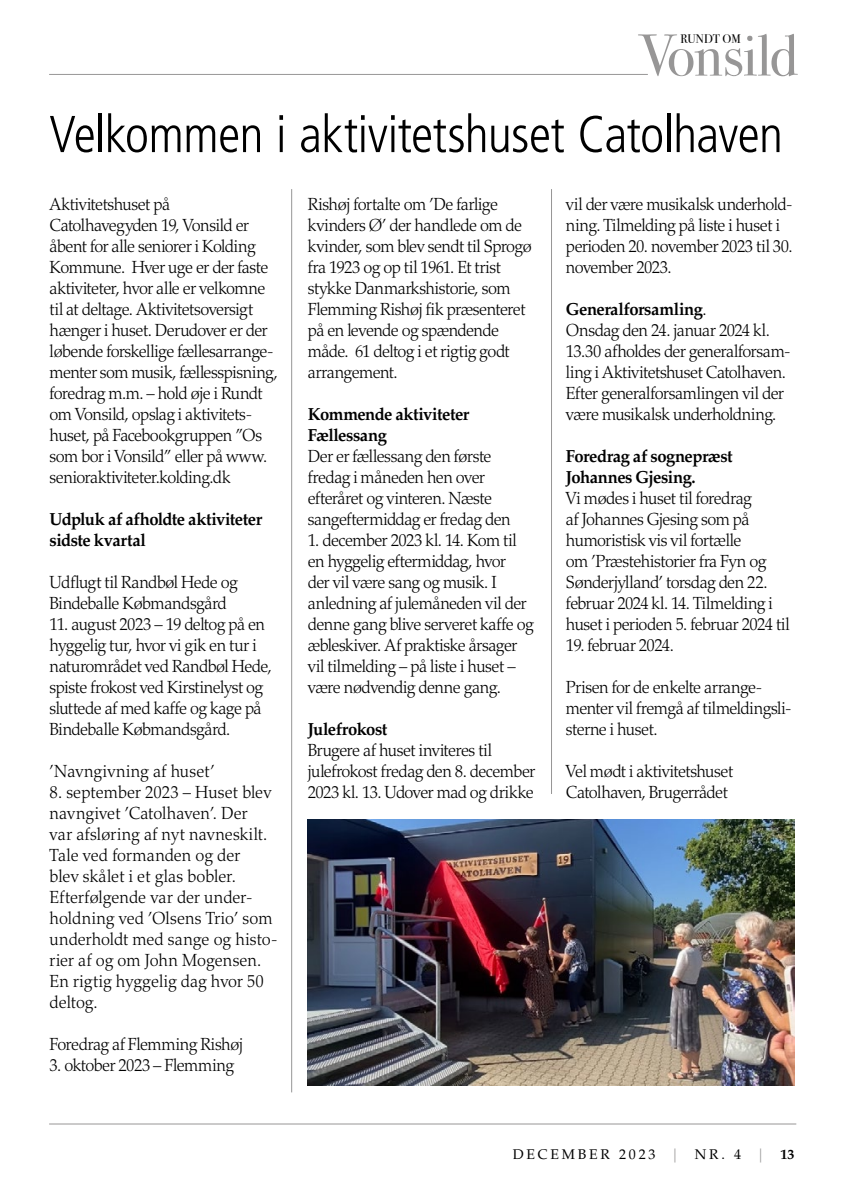
<style>
.page{position:relative;width:844px;height:1191px;background:#fff}
.page>*{position:absolute;margin:0;border:0;box-sizing:border-box;transform-origin:0 0}
.Appetizer{font:300 condensed 51.8px "Frutiger LT Std";letter-spacing:-.015em;color:#000}
.Brød{font:300 17.5px/21px "Palatino LT Std";letter-spacing:-.03em;color:#000;scale:.95 1}
.Brød-2{font:300 17.5px/21px "Palatino LT Std";letter-spacing:.005em;color:#000;scale:.95 1}
.Brød-3{font:700 17.5px/21px "Palatino LT Std";letter-spacing:-.03em;color:#000;scale:.95 1}
.Brød-4{font:300 17.5px/21px "Palatino LT Std";color:#000;scale:.95 1}
.Brød-5{font:300 17.5px "Palatino LT Std";letter-spacing:.01em;color:#000;scale:.95 1}
.t1{font:14px "Palatino LT Std";letter-spacing:.2em;color:#000}
.t2{font:12.42px "Bodoni Svty Two ITCTT";color:#000}
.s1{font-weight:300}
.s2{color:#979696}
.s3{font-weight:700}
</style>
<div class="page">
<hr style="left:49px;top:1123px;width:747px;height:1px;background:#979696">
<hr style="left:49px;top:74px;width:598px;height:1px;background:#979696">
<svg style="left:638px;top:34px;width:159px;height:42px"></svg>
<img style="left:308px;top:819px;width:486px;height:266px">
<hr style="left:291px;top:189px;width:1px;height:903px;background:#979696">
<hr style="left:551px;top:189px;width:1px;height:605px;background:#979696">
<p class="t2" style="left:680px;top:28px;width:62px">RUNDT OM</p>
<p class="Appetizer" style="left:49px;top:105px;width:735px">Velkommen i aktivitetshuset Catolhaven</p>
<p class="Brød" style="left:50px;top:194px;width:242px">Aktivitetshuset på<br>Catolhavegyden 19, Vonsild er åbent for alle seniorer i Kolding<br>Kommune. Hver uge er der faste aktiviteter, hvor alle er velkomne til at deltage. Aktivitetsoversigt hænger i huset. Derudover er der løbende forskellige fællesarrange&shy;menter som musik, fællesspisning, foredrag m.m. – hold øje i Rundt om Vonsild, opslag i aktivitets&shy;huset, på Facebookgruppen ”Os som bor i Vonsild” eller på www. senioraktiviteter.kolding.dk</p>
<p class="Brød-3" style="left:50px;top:509px;width:225px">Udpluk af afholdte aktiviteter sidste kvartal</p>
<p class="Brød" style="left:50px;top:572px;width:199px">Udflugt til Randbøl Hede og<br>Bindeballe Købmandsgård</p>
<p class="Brød" style="left:50px;top:614px;width:235px">11. august 2023 – 19 deltog på en hyggelig tur, hvor vi gik en tur i naturområdet ved Randbøl Hede, spiste frokost ved Kirstinelyst og sluttede af med kaffe og kage på<br>Bindeballe Købmandsgård.</p>
<p class="Brød-5" style="left:50px;top:761px;width:175px">’Navngivning af huset’</p>
<p class="Brød-2" style="left:50px;top:782px;width:242px">8. september 2023 – Huset blev navngivet ’Catolhaven’. Der<br>var afsløring af nyt navneskilt.<br>Tale ved formanden og der<br>blev skålet i et glas bobler.<br>Efterfølgende var der under&shy;holdning ved ’Olsens Trio’ som underholdt med sange og histo&shy;rier af og om John Mogensen.</p>
<p class="Brød-4" style="left:50px;top:971px;width:227px">En rigtig hyggelig dag hvor 50 deltog.</p>
<p class="Brød" style="left:50px;top:1034px;width:205px">Foredrag af Flemming Rishøj</p>
<p class="Brød" style="left:50px;top:1055px;width:195px">3. oktober 2023 – Flemming</p>
<p class="Brød" style="left:308px;top:194px;width:237px">Rishøj fortalte om ’De farlige kvinders Ø’ der handlede om de kvinder, som blev sendt til Sprogø fra 1923 og op til 1961. Et trist stykke Danmarkshistorie, som<br>Flemming Rishøj fik præsenteret på en levende og spændende måde. 61 deltog i et rigtig godt arrangement.</p>
<p class="Brød-3" style="left:308px;top:404px;width:171px">Kommende aktiviteter</p>
<p class="Brød-3" style="left:308px;top:425px;width:85px">Fællessang</p>
<p class="Brød" style="left:308px;top:446px;width:215px">Der er fællessang den første fredag i måneden hen over efteråret og vinteren. Næste sangeftermiddag er fredag den</p>
<p class="Brød" style="left:308px;top:530px;width:239px">1. december 2023 kl. 14. Kom til en hyggelig eftermiddag, hvor<br>der vil være sang og musik. I anledning af julemåneden vil der denne gang blive serveret kaffe og æbleskiver. Af praktiske årsager vil tilmelding – på liste i huset – være nødvendig denne gang.</p>
<p class="Brød-3" style="left:308px;top:719px;width:85px">Julefrokost</p>
<p class="Brød" style="left:308px;top:740px;width:241px">Brugere af huset inviteres til julefrokost fredag den 8. december<br>2023 kl. 13. Udover mad og drikke</p>
<p class="Brød" style="left:566px;top:194px;width:240px">vil der være musikalsk underhold&shy;ning. Tilmelding på liste i huset i perioden 20. november 2023 til 30. november 2023.</p>
<p class="Brød-3" style="left:566px;top:299px;width:150px">Generalforsamling<span class="s1">.</span></p>
<p class="Brød" style="left:566px;top:320px;width:238px">Onsdag den 24. januar 2024 kl.<br>13.30 afholdes der generalforsam&shy;ling i Aktivitetshuset Catolhaven.</p>
<p class="Brød" style="left:566px;top:383px;width:231px">Efter generalforsamlingen vil der være musikalsk underholdning.</p>
<p class="Brød-3" style="left:566px;top:446px;width:177px">Foredrag af sognepræst<br>Johannes Gjesing.</p>
<p class="Brød" style="left:566px;top:488px;width:237px">Vi mødes i huset til foredrag<br>af Johannes Gjesing som på humoristisk vis vil fortælle<br>om ’Præstehistorier fra Fyn og<br>Sønderjylland’ torsdag den 22. februar 2024 kl. 14. Tilmelding i huset i perioden 5. februar 2024 til</p>
<p class="Brød" style="left:566px;top:635px;width:115px">19. februar 2024.</p>
<p class="Brød" style="left:566px;top:677px;width:239px">Prisen for de enkelte arrange&shy;menter vil fremgå af tilmeldingsli&shy;sterne i huset.</p>
<p class="Brød" style="left:566px;top:761px;width:178px">Vel mødt i aktivitetshuset<br>Catolhaven, Brugerrådet</p>
<p class="t1" style="left:512px;top:1146px;width:283px">DECEMBER 2023 <span class="s2">|</span> NR. 4 <span class="s2">|</span> <span class="s3">13</span></p>
</div>
